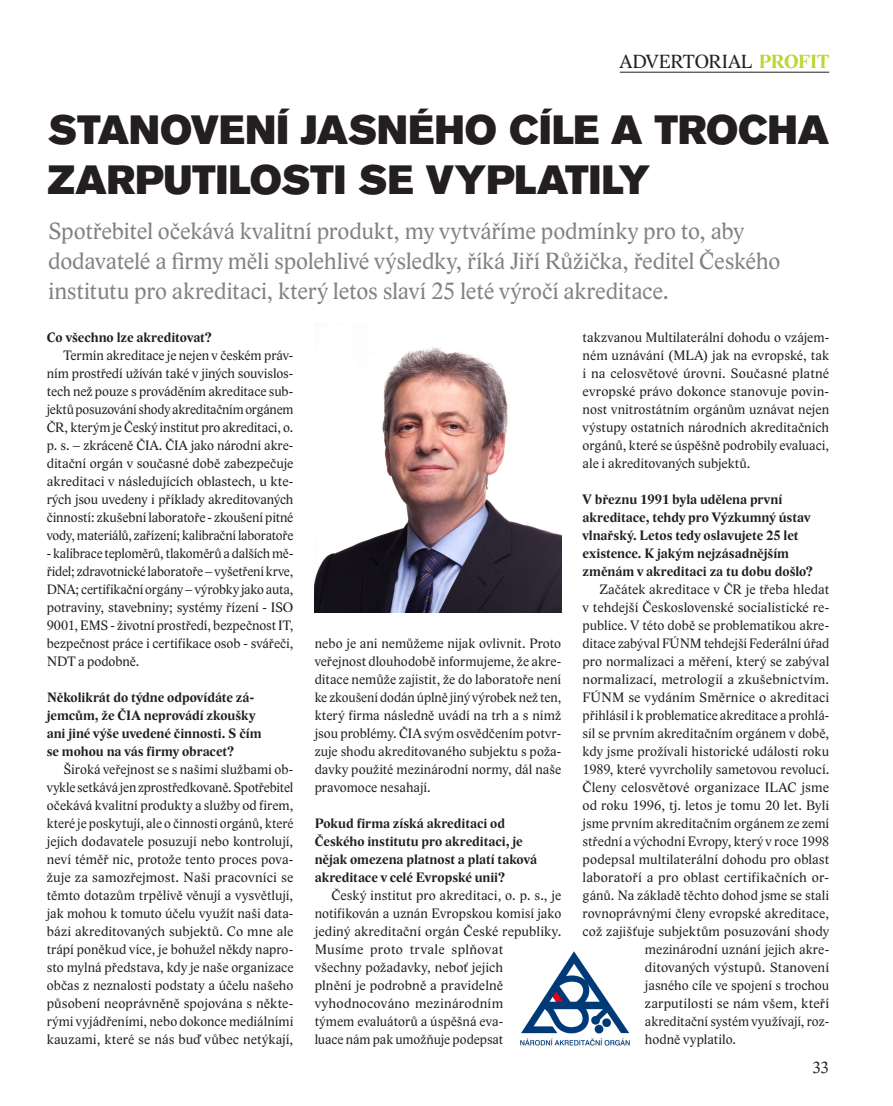
<style>
.page{position:relative;width:893px;height:1106px;background:#fff}
.page>*{position:absolute;margin:0;border:0;box-sizing:border-box;transform-origin:0 0}
.Titulek{font:40.5px/49.5px "Akzidenz Grotesk Pro Super";color:#231f20}
.Perex{font:24px/30px "Lido STF";letter-spacing:-.005em;color:#808285}
.t1{font:19.5px "Lido STF";letter-spacing:.005em;color:#231f20}
.t2{font:16.5px "Lido STF";color:#231f20}
.Chleba{font:13.95px/18px "Lido STF";letter-spacing:.005em;color:#231f20;text-align:justify}
.Otázka{font:700 13.95px/18px "Lido STF";letter-spacing:.005em;color:#231f20}
.s1{font-weight:700;color:#bed630}
</style>
<div class="page">
<hr style="left:620px;top:72px;width:209px;height:1px;background:#231f20">
<img style="left:315px;top:347px;width:246px;height:265px">
<img style="left:520px;top:951px;width:110px;height:95px">
<p class="t1" style="left:620px;top:49px;width:211px">advertorial <span class="s1">PROFIT</span></p>
<p class="Titulek" style="left:48px;top:105px;width:782px">STANOVENÍ JASNÉHO CÍLE A TROCHA<br>ZARPUTILOSTI SE VYPLATILY</p>
<p class="Perex" style="left:48px;top:216px;width:734px">Spotřebitel očekává kvalitní produkt, my vytváříme podmínky pro to, aby dodavatelé a firmy měli spolehlivé výsledky, říká Jiří Růžička, ředitel Českého institutu pro akreditaci, který letos slaví 25 leté výročí akreditace.</p>
<p class="Otázka" style="left:47px;top:329px;width:167px">Co všechno lze akreditovat?</p>
<p class="Chleba" style="left:47px;top:346px;width:248px;text-indent:17px">Termín akreditace je nejen v českém práv&shy;ním prostředí užíván také v jiných souvislos&shy;tech než pouze s prováděním akreditace sub&shy;jektů posuzování shody akreditačním orgánem ČR, kterým je Český institut pro akreditaci, o. p. s. – zkráceně ČIA. ČIA jako národní akre&shy;ditační orgán v současné době zabezpečuje akreditaci v následujících oblastech, u kte&shy;rých jsou uvedeny i příklady akreditovaných činností: zkušební laboratoře - zkoušení pitné vody, materiálů, zařízení; kalibrační laboratoře</p>
<p class="Chleba" style="left:47px;top:544px;width:248px">- kalibrace teploměrů, tlakoměrů a dalších mě&shy;řidel; zdravotnické laboratoře – vyšetření krve, DNA; certifikační orgány – výrobky jako auta, potraviny, stavebniny; systémy řízení - ISO 9001, EMS - životní prostředí, bezpečnost IT, bezpečnost práce i certifikace osob - svářeči, NDT a podobně.</p>
<p class="Otázka" style="left:47px;top:689px;width:216px">Několikrát do týdne odpovídáte zá&shy;jemcům, že ČIA neprovádí zkoušky ani jiné výše uvedené činnosti. S čím se mohou na vás firmy obracet?</p>
<p class="Chleba" style="left:47px;top:760px;width:248px;text-indent:17px">Široká veřejnost se s našimi službami ob&shy;vykle setkává jen zprostředkovaně. Spotřebitel očekává kvalitní produkty a služby od firem, které je poskytují, ale o činnosti orgánů, které jejich dodavatele posuzují nebo kontrolují, neví téměř nic, protože tento proces pova&shy;žuje za samozřejmost. Naši pracovníci se těmto dotazům trpělivě věnují a vysvětlují, jak mohou k tomuto účelu využít naši data&shy;bázi akreditovaných subjektů. Co mne ale trápí poněkud více, je bohužel někdy napro&shy;sto mylná představa, kdy je naše organizace občas z neznalosti podstaty a účelu našeho působení neoprávněně spojována s někte&shy;rými vyjádřeními, nebo dokonce mediálními kauzami, které se nás buď vůbec netýkají,</p>
<p class="Chleba" style="left:315px;top:634px;width:248px">nebo je ani nemůžeme nijak ovlivnit. Proto veřejnost dlouhodobě informujeme, že akre&shy;ditace nemůže zajistit, že do laboratoře není ke zkoušení dodán úplně jiný výrobek než ten, který firma následně uvádí na trh a s nímž jsou problémy. ČIA svým osvědčením potvr&shy;zuje shodu akreditovaného subjektu s poža&shy;davky použité mezinárodní normy, dál naše pravomoce nesahají.</p>
<p class="Otázka" style="left:315px;top:815px;width:224px">Pokud firma získá akreditaci od Českého institutu pro akreditaci, je nějak omezena platnost a platí taková akreditace v celé Evropské unii?</p>
<p class="Chleba" style="left:315px;top:886px;width:248px;text-align:left;text-indent:17px">Český institut pro akreditaci, o. p. s., je notifikován a uznán Evropskou komisí jako jediný akreditační orgán České republiky.<br>Musíme proto trvale splňovat<br>všechny požadavky, neboť jejich<br>plnění je podrobně a pravidelně vyhodnocováno mezinárodním<br>týmem evaluátorů a úspěšná eva-<br>luace nám pak umožňuje podepsat</p>
<p class="Chleba" style="left:583px;top:328px;width:248px">takzvanou Multilaterální dohodu o vzájem&shy;ném uznávání (MLA) jak na evropské, tak i na celosvětové úrovni. Současné platné evropské právo dokonce stanovuje povin&shy;nost vnitrostátním orgánům uznávat nejen výstupy ostatních národních akreditačních orgánů, které se úspěšně podrobily evaluaci, ale i akreditovaných subjektů.</p>
<p class="Otázka" style="left:583px;top:491px;width:232px">V březnu 1991 byla udělena první akreditace, tehdy pro Výzkumný ústav vlnařský. Letos tedy oslavujete 25 let existence. K jakým nejzásadnějším změnám v akreditaci za tu dobu došlo?</p>
<p class="Chleba" style="left:599px;top:580px;width:231px">Začátek akreditace v ČR je třeba hledat</p>
<p class="Chleba" style="left:583px;top:598px;width:248px">v tehdejší Československé socialistické re-</p>
<p class="Chleba" style="left:583px;top:616px;width:248px">publice. V této době se problematikou akre-</p>
<p class="Chleba" style="left:583px;top:634px;width:248px">ditace zabýval FÚNM tehdejší Federální úřad</p>
<p class="Chleba" style="left:583px;top:652px;width:248px">pro normalizaci a měření, který se zabýval</p>
<p class="Chleba" style="left:583px;top:670px;width:248px">normalizací, metrologií a zkušebnictvím.</p>
<p class="Chleba" style="left:583px;top:688px;width:248px">FÚNM se vydáním Směrnice o akreditaci</p>
<p class="Chleba" style="left:583px;top:706px;width:248px">přihlásil i k problematice akreditace a prohlá-</p>
<p class="Chleba" style="left:583px;top:724px;width:248px">sil se prvním akreditačním orgánem v době,</p>
<p class="Chleba" style="left:583px;top:742px;width:248px">kdy jsme prožívali historické události roku</p>
<p class="Chleba" style="left:583px;top:760px;width:248px">1989, které vyvrcholily sametovou revolucí.</p>
<p class="Chleba" style="left:583px;top:778px;width:248px">Členy celosvětové organizace ILAC jsme</p>
<p class="Chleba" style="left:583px;top:796px;width:248px">od roku 1996, tj. letos je tomu 20 let. Byli</p>
<p class="Chleba" style="left:583px;top:814px;width:248px">jsme prvním akreditačním orgánem ze zemí</p>
<p class="Chleba" style="left:583px;top:832px;width:248px">střední a východní Evropy, který v roce 1998</p>
<p class="Chleba" style="left:583px;top:850px;width:248px">podepsal multilaterální dohodu pro oblast</p>
<p class="Chleba" style="left:583px;top:868px;width:248px">laboratoří a pro oblast certifikačních or-</p>
<p class="Chleba" style="left:583px;top:886px;width:248px">gánů. Na základě těchto dohod jsme se stali</p>
<p class="Chleba" style="left:583px;top:904px;width:248px">rovnoprávnými členy evropské akreditace,</p>
<p class="Chleba" style="left:583px;top:922px;width:248px">což zajišťuje subjektům posuzování shody</p>
<p class="Chleba" style="left:645px;top:940px;width:186px">mezinárodní uznání jejich akre-</p>
<p class="Chleba" style="left:645px;top:958px;width:186px">ditovaných výstupů. Stanovení</p>
<p class="Chleba" style="left:645px;top:976px;width:186px">jasného cíle ve spojení s trochou</p>
<p class="Chleba" style="left:645px;top:994px;width:186px">zarputilosti se nám všem, kteří</p>
<p class="Chleba" style="left:645px;top:1012px;width:186px">akreditační systém využívají, roz-</p>
<p class="Chleba" style="left:645px;top:1030px;width:93px">hodně vyplatilo.</p>
<p class="t2" style="left:813px;top:1057px;width:18px">33</p>
</div>
